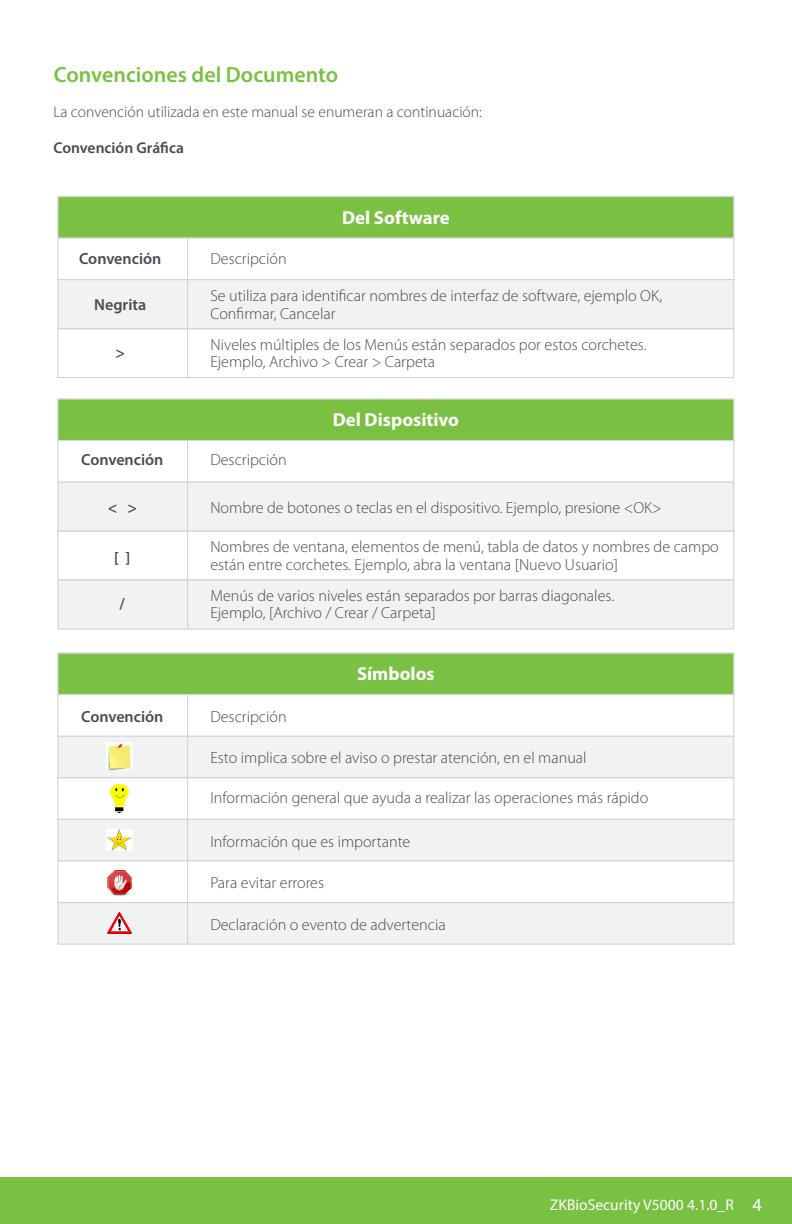
<style>
.page{position:relative;width:792px;height:1224px;background:#fff}
.page>*{position:absolute;margin:0;border:0;box-sizing:border-box;transform-origin:0 0}
.t1{font:600 22px "Myriad Pro";color:#79c142}
.t2{font:700 18.8px "Myriad Pro";color:#fff}
.t3{font:300 16px/17.4px "Myriad Pro";color:#474b55}
.t4{font:600 16px "Myriad Pro";color:#474b55}
.t5{font:300 15.6px "Myriad Pro";color:#474a4e}
.t6{font:15.6px "Myriad Pro";color:#fff}
.t7{font:600 15.6px "Myriad Pro";color:#474a4e}
.s1{font-size:18.2px}
</style>
<div class="page">
<div style="left:0;top:1178px;width:792px;height:46px;background:#79c142"></div>
<div style="left:58px;top:197px;width:676px;height:41px;background:#7ac143"></div>
<div style="left:57px;top:196px;width:677px;height:43px;border:1px solid #d1d3d4"></div>
<div style="left:57px;top:238px;width:677px;height:42px;border:1px solid #d1d3d4"></div>
<div style="left:57px;top:328px;width:677px;height:50px;border:1px solid #d1d3d4"></div>
<div style="left:58px;top:280px;width:676px;height:49px;background:#f1f2f2"></div>
<div style="left:57px;top:279px;width:677px;height:50px;border:1px solid #d1d3d4"></div>
<div style="left:58px;top:399px;width:676px;height:42px;background:#7ac143"></div>
<div style="left:57px;top:398px;width:677px;height:43px;border:1px solid #d1d3d4"></div>
<div style="left:57px;top:440px;width:677px;height:43px;border:1px solid #d1d3d4"></div>
<div style="left:57px;top:531px;width:677px;height:50px;border:1px solid #d1d3d4"></div>
<div style="left:58px;top:482px;width:676px;height:49px;background:#f1f2f2"></div>
<div style="left:57px;top:482px;width:677px;height:50px;border:1px solid #d1d3d4"></div>
<div style="left:58px;top:580px;width:676px;height:49px;background:#f1f2f2"></div>
<div style="left:57px;top:580px;width:677px;height:50px;border:1px solid #d1d3d4"></div>
<hr style="left:187px;top:238px;width:1px;height:140px;background:#d1d3d4">
<hr style="left:187px;top:441px;width:1px;height:188px;background:#d1d3d4">
<div style="left:58px;top:653px;width:676px;height:42px;background:#7ac143"></div>
<div style="left:57px;top:652px;width:677px;height:43px;border:1px solid #d1d3d4"></div>
<div style="left:57px;top:694px;width:677px;height:43px;border:1px solid #d1d3d4"></div>
<div style="left:58px;top:736px;width:676px;height:42px;background:#f1f2f2"></div>
<div style="left:57px;top:736px;width:677px;height:42px;border:1px solid #d1d3d4"></div>
<div style="left:57px;top:777px;width:677px;height:43px;border:1px solid #d1d3d4"></div>
<div style="left:58px;top:819px;width:676px;height:42px;background:#f1f2f2"></div>
<div style="left:57px;top:819px;width:677px;height:43px;border:1px solid #d1d3d4"></div>
<div style="left:57px;top:860px;width:677px;height:43px;border:1px solid #d1d3d4"></div>
<div style="left:58px;top:903px;width:676px;height:41px;background:#f1f2f2"></div>
<div style="left:57px;top:902px;width:677px;height:43px;border:1px solid #d1d3d4"></div>
<hr style="left:187px;top:695px;width:1px;height:249px;background:#d1d3d4">
<img style="left:106px;top:743px;width:27px;height:27px">
<img style="left:110px;top:783px;width:19px;height:30px">
<img style="left:107px;top:829px;width:25px;height:22px">
<img style="left:107px;top:871px;width:25px;height:25px">
<img style="left:107px;top:913px;width:25px;height:21px">
<h1 class="t1" style="left:54px;top:60px;width:286px">Convenciones del Documento</h1>
<p class="t5" style="left:54px;top:104px;width:430px">La convención utilizada en este manual se enumeran a continuación:</p>
<p class="t7" style="left:54px;top:138px;width:132px">Convención Gráfica</p>
<p class="t2" style="left:342px;top:205px;width:109px">Del Software</p>
<p class="t4" style="left:79px;top:248px;width:84px">Convención</p>
<p class="t3" style="left:210px;top:250px;width:78px">Descripción</p>
<p class="t3" style="left:210px;top:288px;width:453px">Se utiliza para identificar nombres de interfaz de software, ejemplo OK,<br>Confirmar, Cancelar</p>
<p class="t3" style="left:210px;top:336px;width:438px">Niveles múltiples de los Menús están separados por estos corchetes.<br>Ejemplo, Archivo &gt; Crear &gt; Carpeta</p>
<p class="t4" style="left:94px;top:295px;width:54px">Negrita</p>
<p class="t4" style="left:115px;top:343px;width:11px">&gt;</p>
<p class="t4" style="left:81px;top:450px;width:84px">Convención</p>
<p class="t4" style="left:108px;top:497px;width:31px">&lt; &gt;</p>
<p class="t4" style="left:114px;top:547px;width:18px">[ ]</p>
<p class="t4" style="left:120px;top:593px;width:7px">/</p>
<p class="t3" style="left:210px;top:452px;width:78px">Descripción</p>
<p class="t2" style="left:333px;top:408px;width:128px">Del Dispositivo</p>
<p class="t3" style="left:210px;top:499px;width:453px">Nombre de botones o teclas en el dispositivo. Ejemplo, presione &lt;OK&gt;</p>
<p class="t3" style="left:210px;top:538px;width:510px">Nombres de ventana, elementos de menú, tabla de datos y nombres de campo están entre corchetes. Ejemplo, abra la ventana [Nuevo Usuario]</p>
<p class="t3" style="left:210px;top:587px;width:405px">Menús de varios niveles están separados por barras diagonales.<br>Ejemplo, [Archivo / Crear / Carpeta]</p>
<p class="t2" style="left:357px;top:662px;width:79px">Símbolos</p>
<p class="t4" style="left:81px;top:707px;width:84px">Convención</p>
<p class="t3" style="left:210px;top:708px;width:78px">Descripción</p>
<p class="t3" style="left:210px;top:749px;width:378px">Esto implica sobre el aviso o prestar atención, en el manual</p>
<p class="t3" style="left:210px;top:790px;width:439px">Información general que ayuda a realizar las operaciones más rápido</p>
<p class="t3" style="left:210px;top:833px;width:202px">Información que es importante</p>
<p class="t3" style="left:210px;top:874px;width:115px">Para evitar errores</p>
<p class="t3" style="left:210px;top:916px;width:237px">Declaración o evento de advertencia</p>
<p class="t6" style="left:550px;top:1195px;width:213px">ZKBioSecurity V5000 4.1.0_R <span class="s1">4</span></p>
</div>
